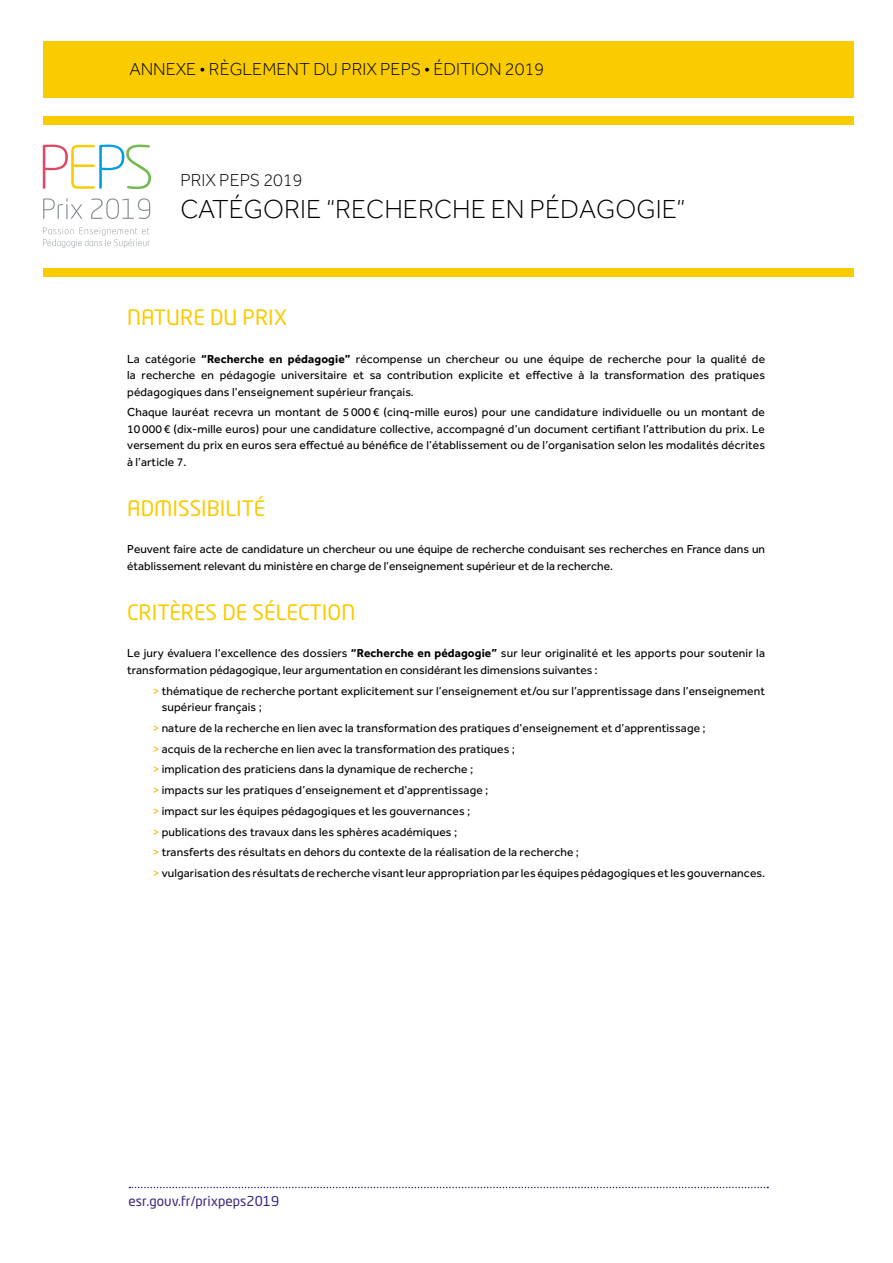
<style>
.page{position:relative;width:893px;height:1263px;background:#fff}
.page>*{position:absolute;margin:0;border:0;box-sizing:border-box;transform-origin:0 0}
.t1{font:300 27px "Effra";color:#000}
.t2{font:21px "Neo Tech Std";color:#facb00}
.t3{font:300 18px "Effra";color:#000}
.t4{font:13.5px "Neo Tech Std";color:#3a247b}
.t5{font:12px/16.5px "Effra";letter-spacing:.01em;color:#000}
.s1{font-weight:700}
.s2{color:#f9b000}
</style>
<div class="page">
<svg style="left:129px;top:1187px;width:639px;height:1px"></svg>
<div style="left:43px;top:41px;width:811px;height:57px;background:#facb00"></div>
<div style="left:43px;top:116px;width:811px;height:9px;background:#facb00"></div>
<div style="left:43px;top:268px;width:811px;height:9px;background:#facb00"></div>
<svg style="left:43px;top:227px;width:107px;height:21px"></svg>
<svg style="left:43px;top:145px;width:108px;height:44px"></svg>
<svg style="left:43px;top:198px;width:39px;height:21px"></svg>
<svg style="left:91px;top:198px;width:59px;height:21px"></svg>
<h3 class="t3" style="left:129px;top:59px;width:416px">ANNEXE • RÈGLEMENT DU PRIX PEPS • ÉDITION 2019</h3>
<h3 class="t3" style="left:180px;top:170px;width:124px">PRIX PEPS 2019</h3>
<h1 class="t1" style="left:180px;top:194px;width:506px">CATÉGORIE “RECHERCHE EN PÉDAGOGIE”</h1>
<h2 class="t2" style="left:127px;top:305px;width:162px">NATURE DU PRIX</h2>
<p class="t5" style="left:127px;top:350px;width:639px;text-align:justify">La catégorie <span class="s1">“Recherche en pédagogie”</span> récompense un chercheur ou une équipe de recherche pour la qualité de la recherche en pédagogie universitaire et sa contribution explicite et effective à la transformation des pratiques pédagogiques dans l’enseignement supérieur français.</p>
<p class="t5" style="left:127px;top:404px;width:639px;text-align:justify">Chaque lauréat recevra un montant de 5 000 € (cinq-mille euros) pour une candidature individuelle ou un montant de 10 000 € (dix-mille euros) pour une candidature collective, accompagné d’un document certifiant l’attribution du prix. Le versement du prix en euros sera effectué au bénéfice de l’établissement ou de l’organisation selon les modalités décrites à l’article 7.</p>
<h2 class="t2" style="left:127px;top:496px;width:140px">ADMISSIBILITÉ</h2>
<p class="t5" style="left:127px;top:541px;width:639px">Peuvent faire acte de candidature un chercheur ou une équipe de recherche conduisant ses recherches en France dans un établissement relevant du ministère en charge de l’enseignement supérieur et de la recherche.</p>
<h2 class="t2" style="left:127px;top:599px;width:230px">CRITÈRES DE SÉLECTION</h2>
<p class="t5" style="left:127px;top:645px;width:639px">Le jury évaluera l’excellence des dossiers <span class="s1">“Recherche en pédagogie”</span> sur leur originalité et les apports pour soutenir la transformation pédagogique, leur argumentation en considérant les dimensions suivantes :</p>
<p class="t5" style="left:162px;top:682px;width:605px;text-indent:-9px"><span class="s2">&gt;</span> thématique de recherche portant explicitement sur l’enseignement et/ou sur l’apprentissage dans l’enseignement supérieur français ;</p>
<p class="t5" style="left:153px;top:717px;width:614px;line-height:20.7px"><span class="s2">&gt;</span> nature de la recherche en lien avec la transformation des pratiques d’enseignement et d’apprentissage ;<br><span class="s2">&gt;</span> acquis de la recherche en lien avec la transformation des pratiques ;<br><span class="s2">&gt;</span> implication des praticiens dans la dynamique de recherche ;<br><span class="s2">&gt;</span> impacts sur les pratiques d’enseignement et d’apprentissage ;<br><span class="s2">&gt;</span> impact sur les équipes pédagogiques et les gouvernances ;<br><span class="s2">&gt;</span> publications des travaux dans les sphères académiques ;<br><span class="s2">&gt;</span> transferts des résultats en dehors du contexte de la réalisation de la recherche ;<br><span class="s2">&gt;</span> vulgarisation des résultats de recherche visant leur appropriation par les équipes pédagogiques et les gouvernances.</p>
<p class="t4" style="left:129px;top:1192px;width:152px">esr.gouv.fr/prixpeps2019</p>
</div>
